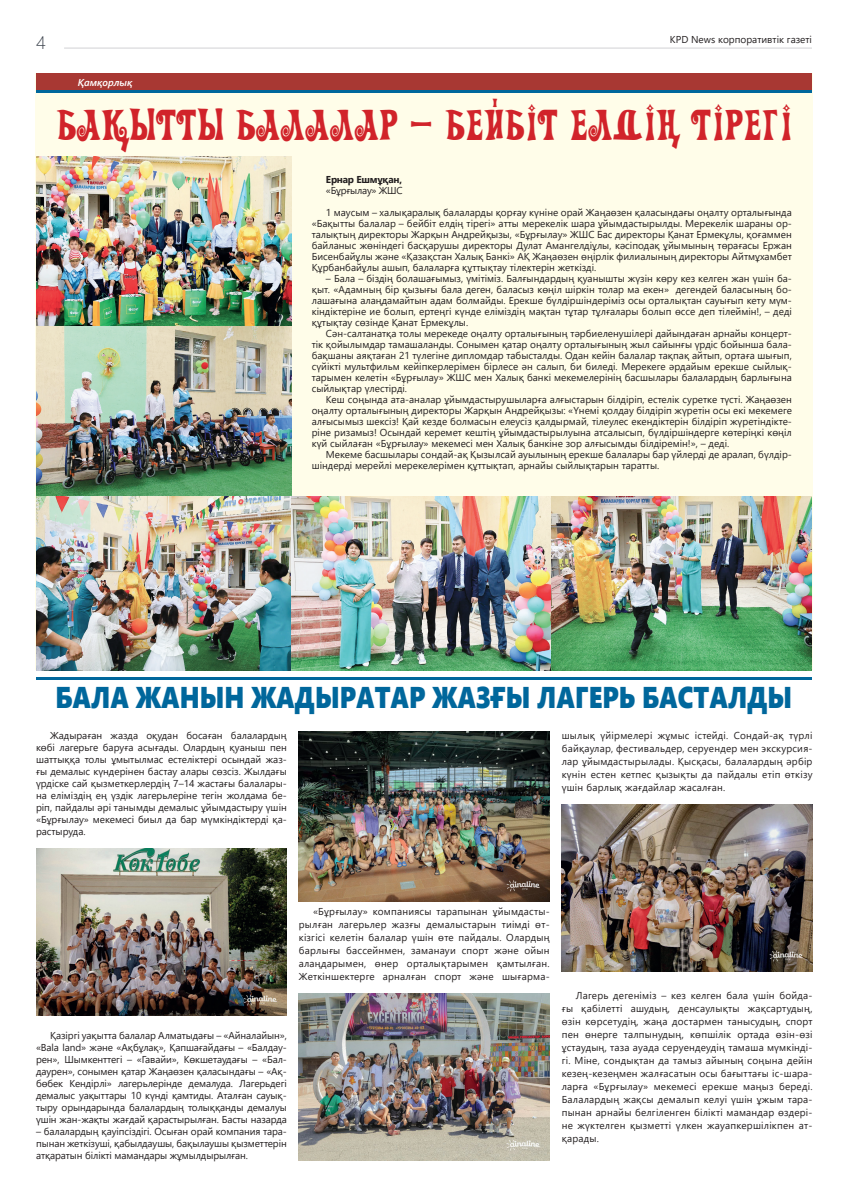
<style>
.page{position:relative;width:848px;height:1197px;background:#fff}
.page>*{position:absolute;margin:0;border:0;box-sizing:border-box;transform-origin:0 0}
.t1{font:45px "KZM Action Is";color:#d1232a}
.t2{font:30px "Segoe UI Black";color:#00679c;scale:.83 1}
.t3{font:300 18px "Segoe UI";color:#3d444e}
.t4{font:10px/13px "Segoe UI";color:#231f20;text-align:justify}
.t5{font:700 10px "Segoe UI";letter-spacing:-.025em;color:#231f20}
.t6{font:10px "Segoe UI";letter-spacing:-.025em;color:#231f20}
.t7{font:italic 600 10px "Segoe UI";color:#fff}
</style>
<div class="page">
<hr style="left:64px;top:48px;width:748px;height:1px;background:#d1d2d4">
<div style="left:35px;top:74px;width:777px;height:596px;background:#fffde9"></div>
<div style="left:36px;top:74px;width:776px;height:16px;background:#a83833"></div>
<hr style="left:36px;top:90px;width:776px;height:2px;background:#00679c">
<img style="left:36px;top:157px;width:256px;height:513px">
<img style="left:292px;top:497px;width:520px;height:173px">
<hr style="left:36px;top:677px;width:776px;height:2px;background:#00679c">
<img style="left:299px;top:731px;width:250px;height:170px">
<img style="left:36px;top:848px;width:251px;height:167px">
<img style="left:561px;top:804px;width:251px;height:167px">
<img style="left:299px;top:993px;width:250px;height:167px">
<h3 class="t3" style="left:36px;top:26px;width:11px">4</h3>
<p class="t4" style="left:670px;top:32px;width:143px">KPD News корпоративтік газеті</p>
<p class="t7" style="left:78px;top:73px;width:56px">Қамқорлық</p>
<h1 class="t1" style="left:56px;top:99px;width:737px">БАҚЫТТЫ БАЛАЛАР – БЕЙБІТ ЕЛДІҢ ТІРЕГІ</h1>
<p class="t5" style="left:326px;top:170px;width:78px">Ернар Ешмұқан,</p>
<p class="t6" style="left:326px;top:181px;width:78px">«Бұрғылау» ЖШС</p>
<p class="t4" style="left:312px;top:206px;width:481px;line-height:11px;text-indent:14px">1 маусым – халықаралық балаларды қорғау күніне орай Жаңаөзен қаласындағы оңалту орталығында «Бақытты балалар – бейбіт елдің тірегі» атты мерекелік шара ұйымдастырылды. Мерекелік шараны ор&shy;талықтың директоры Жарқын Андрейқызы, «Бұрғылау» ЖШС Бас директоры Қанат Ермекұлы, қоғаммен байланыс жөніндегі басқарушы директоры Дулат Амангелдіұлы, кәсіподақ ұйымының төрағасы Ержан Бисенбайұлы және «Қазақстан Халық Банкі» АҚ Жаңаөзен өңірлік филиалының директоры Айтмұхамбет Құрбанбайұлы ашып, балаларға құттықтау тілектерін жеткізді.</p>
<p class="t4" style="left:312px;top:272px;width:481px;line-height:11px;text-indent:14px">– Бала – біздің болашағымыз, үмітіміз. Балғындардың қуанышты жүзін көру кез келген жан үшін ба&shy;қыт. «Адамның бір қызығы бала деген, баласыз көңіл шіркін толар ма екен» дегендей баласының бо&shy;лашағына алаңдамайтын адам болмайды. Ерекше бүлдіршіндеріміз осы орталықтан сауығып кету мүм&shy;кіндіктеріне ие болып, ертеңгі күнде еліміздің мақтан тұтар тұлғалары болып өссе деп тілеймін!, – деді құтықтау сөзінде Қанат Ермекұлы.</p>
<p class="t4" style="left:312px;top:327px;width:481px;line-height:11px;text-indent:14px">Сән-салтанатқа толы мерекеде оңалту орталығының тәрбиеленушілері дайындаған арнайы концерт&shy;тік қойылымдар тамашаланды. Сонымен қатар оңалту орталығының жыл сайынғы үрдіс бойынша бала&shy;бақшаны аяқтаған 21 түлегіне дипломдар табысталды. Одан кейін балалар тақпақ айтып, ортаға шығып, сүйікті мультфильм кейіпкерлерімен бірлесе ән салып, би биледі. Мерекеге әрдайым ерекше сыйлық&shy;тарымен келетін «Бұрғылау» ЖШС мен Халық банкі мекемелерінің басшылары балалардың барлығына сыйлықтар үлестірді.</p>
<p class="t4" style="left:312px;top:393px;width:481px;line-height:11px;text-indent:14px">Кеш соңында ата-аналар ұйымдастырушыларға алғыстарын білдіріп, естелік суретке түсті. Жаңаөзен оңалту орталығының директоры Жарқын Андрейқызы: «Үнемі қолдау білдіріп жүретін осы екі мекемеге алғысымыз шексіз! Қай кезде болмасын елеусіз қалдырмай, тілеулес екендіктерін білдіріп жүретіндікте&shy;ріне ризамыз! Осындай керемет кештің ұйымдастырылуына атсалысып, бүлдіршіндерге көтеріңкі көңіл күй сыйлаған «Бұрғылау» мекемесі мен Халық банкіне зор алғысымды білдіремін!», – деді.</p>
<p class="t4" style="left:312px;top:448px;width:481px;line-height:11px;text-indent:14px">Мекеме басшылары сондай-ақ Қызылсай ауылының ерекше балалары бар үйлерді де аралап, бүлдір&shy;шіндерді мерейлі мерекелерімен құттықтап, арнайы сыйлықтарын таратты.</p>
<h2 class="t2" style="left:55px;top:675px;width:889px">БАЛА ЖАНЫН ЖАДЫРАТАР ЖАЗҒЫ ЛАГЕРЬ БАСТАЛДЫ</h2>
<p class="t4" style="left:36px;top:728px;width:252px;line-height:12px;text-indent:14px">Жадыраған жазда оқудан босаған балалардың көбі лагерьге баруға асығады. Олардың қуаныш пен шаттыққа толы ұмытылмас естеліктері осындай жаз&shy;ғы демалыс күндерінен бастау алары сөзсіз. Жылдағы үрдіске сай қызметкерлердің 7–14 жастағы балалары&shy;на еліміздің ең үздік лагерьлеріне тегін жолдама бе&shy;ріп, пайдалы әрі танымды демалыс ұйымдастыру үшін «Бұрғылау» мекемесі биыл да бар мүмкіндіктерді қа&shy;растыруда.</p>
<p class="t4" style="left:561px;top:728px;width:252px">шылық үйірмелері жұмыс істейді. Сондай-ақ түрлі байқаулар, фестивальдер, серуендер мен экскурсия&shy;лар ұйымдастырылады. Қысқасы, балалардың әрбір күнін естен кетпес қызықты да пайдалы етіп өткізу үшін барлық жағдайлар жасалған.</p>
<p class="t4" style="left:36px;top:1028px;width:252px;line-height:12px;text-indent:14px">Қазіргі уақытта балалар Алматыдағы – «Айналайын», «Bala land» және «Ақбұлақ», Қапшағайдағы – «Балдау&shy;рен», Шымкенттегі – «Гавайи», Көкшетаудағы – «Бал&shy;даурен», сонымен қатар Жаңаөзен қаласындағы – «Ақ&shy;бөбек Кендірлі» лагерьлерінде демалуда. Лагерьдегі демалыс уақыттары 10 күнді қамтиды. Аталған сауық&shy;тыру орындарында балалардың толыққанды демалуы үшін жан-жақты жағдай қарастырылған. Басты назарда</p>
<p class="t4" style="left:36px;top:1124px;width:252px;line-height:12px">– балалардың қауіпсіздігі. Осыған орай компания тара&shy;пынан жеткізуші, қабылдаушы, бақылаушы қызметтерін атқаратын білікті мамандары жұмылдырылған.</p>
<p class="t4" style="left:299px;top:903px;width:252px;text-indent:14px">«Бұрғылау» компаниясы тарапынан ұйымдасты&shy;рылған лагерьлер жазғы демалыстарын тиімді өт&shy;кізгісі келетін балалар үшін өте пайдалы. Олардың барлығы бассейнмен, заманауи спорт және ойын алаңдарымен, өнер орталықтарымен қамтылған.<br>Жеткіншектерге арналған спорт және шығарма-</p>
<p class="t4" style="left:561px;top:988px;width:252px;text-indent:14px">Лагерь дегеніміз – кез келген бала үшін бойда&shy;ғы қабілетті ашудың, денсаулықты жақсартудың, өзін көрсетудің, жаңа достармен танысудың, спорт пен өнерге талпынудың, көпшілік ортада өзін-өзі ұстаудың, таза ауада серуендеудің тамаша мүмкінді&shy;гі. Міне, сондықтан да тамыз айының соңына дейін кезең-кезеңмен жалғасатын осы бағыттағы іс-шара&shy;ларға «Бұрғылау» мекемесі ерекше маңыз береді.<br>Балалардың жақсы демалып келуі үшін ұжым тара&shy;пынан арнайы белгіленген білікті мамандар өздері&shy;не жүктелген қызметті үлкен жауапкершілікпен ат&shy;қарады.</p>
</div>
